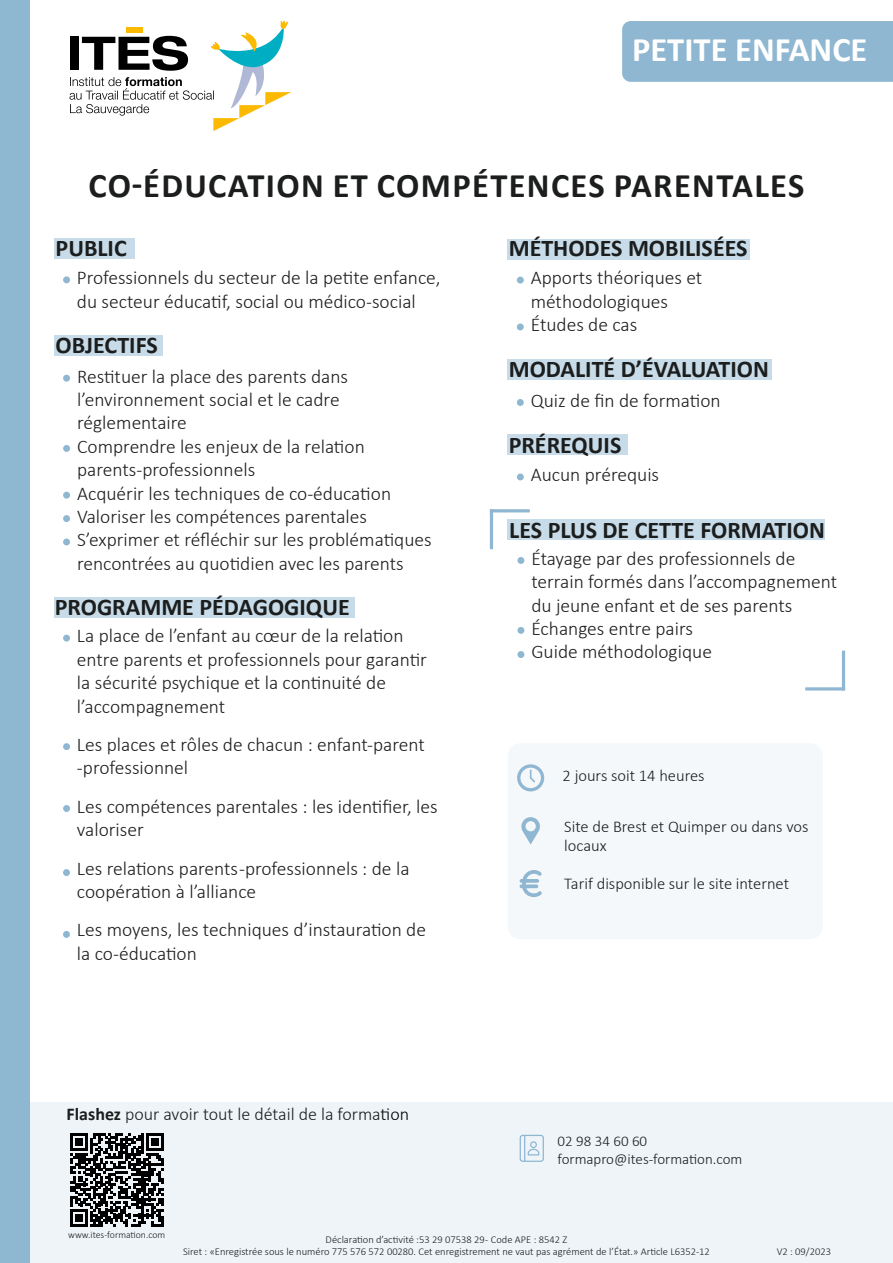
<style>
.page{position:relative;width:893px;height:1263px;background:#fff}
.page>*{position:absolute;margin:0;border:0;box-sizing:border-box;transform-origin:0 0}
.t1{font:700 34.5px "Calibri";letter-spacing:.04em;color:#1c1d1d}
.t2{font:700 34.5px "Calibri";color:#fff}
.t3{font:700 24px "Calibri";color:#1c1d1d}
.t4{font:300 19.5px/23.4px "Calibri";color:#1c1d1d}
.t5{font:300 18px "Calibri";color:#1c1d1d}
.t6{font:300 16.5px/19.8px "Calibri";color:#1c1d1d}
.t7{font:300 15px/18px "Calibri";color:#1c1d1d}
.t8{font:300 10.5px/12.6px "Calibri";color:#1c1d1d;text-align:center}
.t9{font:300 9.75px "Calibri";color:#1c1d1d}
.s1{font-weight:700}
.s2{color:#000}
</style>
<div class="page">
<div style="left:0;top:1102px;width:893px;height:161px;background:#eef4f8"></div>
<div style="left:508px;top:519px;width:317px;height:21px;background:#c7dbe8"></div>
<div style="left:508px;top:435px;width:120px;height:20px;background:#c7dbe8"></div>
<div style="left:508px;top:359px;width:264px;height:21px;background:#c7dbe8"></div>
<div style="left:508px;top:239px;width:242px;height:20px;background:#c7dbe8"></div>
<div style="left:54px;top:597px;width:301px;height:21px;background:#c7dbe8"></div>
<div style="left:54px;top:335px;width:109px;height:21px;background:#c7dbe8"></div>
<div style="left:54px;top:238px;width:81px;height:21px;background:#c7dbe8"></div>
<svg style="left:70px;top:20px;width:221px;height:111px"></svg>
<svg style="left:520px;top:1135px;width:24px;height:27px"></svg>
<div style="left:622px;top:21px;width:271px;height:61px;background:#8fb7d1"></div>
<hr style="left:490px;top:509px;width:3px;height:40px;background:#8fb7d1">
<hr style="left:490px;top:509px;width:40px;height:3px;background:#8fb7d1">
<hr style="left:842px;top:650px;width:3px;height:40px;background:#8fb7d1">
<hr style="left:805px;top:687px;width:40px;height:3px;background:#8fb7d1">
<div style="left:63px;top:276px;width:7px;height:7px;background:#8fb7d1;border-radius:50%"></div>
<div style="left:63px;top:375px;width:7px;height:7px;background:#8fb7d1;border-radius:50%"></div>
<div style="left:63px;top:445px;width:7px;height:7px;background:#8fb7d1;border-radius:50%"></div>
<div style="left:63px;top:492px;width:7px;height:7px;background:#8fb7d1;border-radius:50%"></div>
<div style="left:63px;top:635px;width:7px;height:7px;background:#8fb7d1;border-radius:50%"></div>
<div style="left:63px;top:743px;width:7px;height:7px;background:#8fb7d1;border-radius:50%"></div>
<div style="left:63px;top:805px;width:7px;height:7px;background:#8fb7d1;border-radius:50%"></div>
<div style="left:63px;top:869px;width:7px;height:7px;background:#8fb7d1;border-radius:50%"></div>
<div style="left:63px;top:931px;width:7px;height:7px;background:#8fb7d1;border-radius:50%"></div>
<div style="left:517px;top:277px;width:7px;height:7px;background:#8fb7d1;border-radius:50%"></div>
<div style="left:517px;top:323px;width:7px;height:7px;background:#8fb7d1;border-radius:50%"></div>
<div style="left:517px;top:399px;width:7px;height:7px;background:#8fb7d1;border-radius:50%"></div>
<div style="left:517px;top:473px;width:7px;height:7px;background:#8fb7d1;border-radius:50%"></div>
<div style="left:517px;top:557px;width:7px;height:7px;background:#8fb7d1;border-radius:50%"></div>
<div style="left:517px;top:627px;width:7px;height:7px;background:#8fb7d1;border-radius:50%"></div>
<div style="left:508px;top:743px;width:315px;height:196px;background:#f5f8fb;border-radius:13px"></div>
<svg style="left:517px;top:764px;width:27px;height:27px"></svg>
<svg style="left:521px;top:817px;width:19px;height:27px"></svg>
<svg style="left:520px;top:870px;width:22px;height:27px"></svg>
<div style="left:63px;top:515px;width:7px;height:7px;background:#8fb7d1;border-radius:50%"></div>
<div style="left:63px;top:538px;width:7px;height:7px;background:#8fb7d1;border-radius:50%"></div>
<div style="left:517px;top:651px;width:7px;height:7px;background:#8fb7d1;border-radius:50%"></div>
<div style="left:0;top:0;width:30px;height:1263px;background:#8eb7d1"></div>
<svg style="left:70px;top:1133px;width:93px;height:93px"></svg>
<h1 class="t2" style="left:632px;top:35px;width:237px">PETITE ENFANCE</h1>
<h1 class="t1" style="left:89px;top:172px;width:717px">CO-ÉDUCATION ET COMPÉTENCES PARENTALES</h1>
<p class="t3" style="left:56px;top:238px;width:73px">PUBLIC</p>
<p class="t4" style="left:77px;top:268px;width:365px">Professionnels du secteur de la petite enfance, du secteur éducatif, social ou médico-social</p>
<p class="t3" style="left:56px;top:335px;width:104px">OBJECTIFS</p>
<p class="t4" style="left:77px;top:366px;width:356px">Restituer la place des parents dans l’environnement social et le cadre réglementaire<br>Comprendre les enjeux de la relation parents-professionnels<br>Acquérir les techniques de co-éducation Valoriser les compétences parentales S’exprimer et réfléchir sur les problématiques rencontrées au quotidien avec les parents</p>
<p class="t3" style="left:55px;top:597px;width:297px">PROGRAMME PÉDAGOGIQUE</p>
<p class="t4" style="left:77px;top:626px;width:351px">La place de l’enfant au cœur de la relation entre parents et professionnels pour garantir la sécurité psychique et la continuité de l’accompagnement</p>
<p class="t4" style="left:77px;top:734px;width:349px">Les places et rôles de chacun : enfant-parent -professionnel</p>
<p class="t4" style="left:77px;top:796px;width:362px">Les compétences parentales : les identifier, les valoriser</p>
<p class="t4" style="left:77px;top:858px;width:334px">Les relations parents -professionnels : de la coopération à l’alliance</p>
<p class="t4" style="left:77px;top:920px;width:351px">Les moyens, les techniques d’instauration de la co-éducation</p>
<p class="t5" style="left:67px;top:1106px;width:344px"><span class="s1">Flashez</span> pour avoir tout le détail de la forma<span class="s2">tion</span></p>
<p class="t3" style="left:509px;top:238px;width:240px">MÉTHODES MOBILISÉES</p>
<p class="t4" style="left:531px;top:268px;width:173px">Apports théoriques et méthodologiques<br>Études de cas</p>
<p class="t3" style="left:509px;top:359px;width:262px">MODALITÉ D’ÉVALUATION</p>
<p class="t4" style="left:531px;top:390px;width:191px">Quiz de fin de formation</p>
<p class="t3" style="left:509px;top:435px;width:114px">PRÉREQUIS</p>
<p class="t4" style="left:531px;top:465px;width:130px">Aucun prérequis</p>
<p class="t3" style="left:509px;top:519px;width:317px">LES PLUS DE CETTE FORMATION</p>
<p class="t4" style="left:531px;top:548px;width:307px">Étayage par des professionnels de terrain formés dans l’accompagnement du jeune enfant et de ses parents<br>Échanges entre pairs<br>Guide méthodologique</p>
<p class="t6" style="left:563px;top:767px;width:144px">2 jours soit 14 heures</p>
<p class="t6" style="left:564px;top:818px;width:246px">Site de Brest et Quimper ou dans vos locaux</p>
<p class="t6" style="left:564px;top:875px;width:226px">Tarif disponible sur le site internet</p>
<p class="t7" style="left:558px;top:1133px;width:186px">02 98 34 60 60 formapro@ites-formation.com</p>
<p class="t9" style="left:68px;top:1231px;width:98px">www.ites-formation.com</p>
<p class="t8" style="left:183px;top:1234px;width:528px">Déclaration d’activité :53 29 07538 29 - Code APE : 8542 Z<br>Siret : «Enregistrée sous le numéro 775 576 572 00280. Cet enregistrement ne vaut pas agrément de l’État.» Article L6352-12</p>
<p class="t8" style="left:777px;top:1246px;width:56px">V2 : 09/2023</p>
</div>
